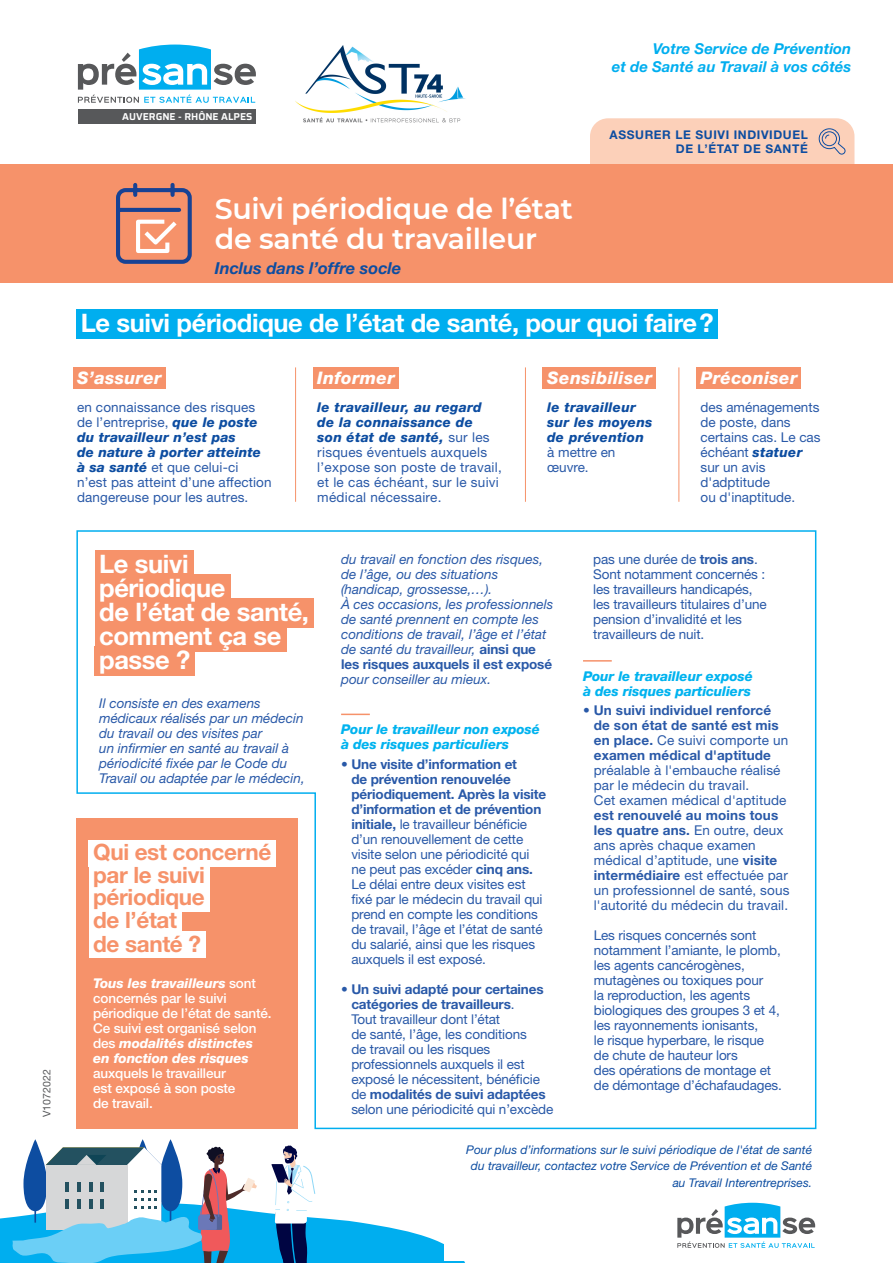
<style>
.page{position:relative;width:893px;height:1263px;background:#fff}
.page>*{position:absolute;margin:0;border:0;box-sizing:border-box;transform-origin:0 0}
.t1{font:600 28.5px/30px "Montserrat";letter-spacing:-.01em;color:#fff}
.t2{font:700 25.5px "Helvetica Neue LT Std";letter-spacing:-.015em;color:#fff}
.t3{font:700 22.5px "Helvetica Neue LT Std";letter-spacing:-.015em;color:#f6926a}
.t4{font:italic 800 17.4px "Helvetica Neue LT Std";letter-spacing:.02em;color:#fff}
.t5{font:italic 700 16.5px "Helvetica Neue LT Std";color:#0d4da1}
.t6{font:italic 700 15px/18px "Helvetica Neue LT Std";color:#00aeef;text-align:right}
.t7{font:13.5px/15px "Helvetica Neue LT Std";letter-spacing:-.01em;color:#2959a8}
.t8{font:13.5px/15px "Helvetica Neue LT Std";letter-spacing:.01em;color:#2959a8}
.t9{font:italic 13.5px/15px "Helvetica Neue LT Std";color:#2959a8}
.t10{font:500 13.5px/15px "Helvetica Neue LT Std";letter-spacing:-.01em;color:#fff}
.t11{font:13.5px/15px "Helvetica Neue LT Std";letter-spacing:.02em;color:#2959a8}
.t12{font:italic 800 13.5px/15px "Helvetica Neue LT Std";letter-spacing:-.01em;color:#00b3ef}
.t13{font:italic 800 13.5px/15px "Helvetica Neue LT Std";letter-spacing:.02em;color:#0d4da1}
.t14{font:italic 12px/16.5px "Helvetica Neue LT Std";color:#0d4da1;text-align:right}
.t15{font:700 12px/13.5px "Helvetica Neue LT Std";letter-spacing:.05em;color:#0d4da1;text-align:right}
.t16{font:10.5px "Helvetica Neue LT Std";color:#57585a}
.t17{font:600 10.05px "Saira";color:#fff}
.s1{font-weight:800;font-style:italic;color:#0d4da1}
.s2{font-weight:400;font-style:normal;color:#2959a8}
.s3{font-weight:800;font-style:italic}
.s4{font-weight:700;font-style:normal}
.s5{font-weight:700}
.s6{font-weight:500}
</style>
<div class="page">
<div style="left:590px;top:118px;width:264px;height:80px;background:#fcd0b9;border-radius:18px"></div>
<svg style="left:818px;top:128px;width:28px;height:27px"></svg>
<div style="left:0;top:164px;width:893px;height:119px;background:#f6926a"></div>
<div style="left:313px;top:367px;width:86px;height:22px;background:#f6926a"></div>
<div style="left:543px;top:367px;width:113px;height:22px;background:#f6926a"></div>
<div style="left:73px;top:367px;width:93px;height:22px;background:#f6926a"></div>
<div style="left:77px;top:309px;width:641px;height:30px;background:#00aeef"></div>
<hr style="left:295px;top:367px;width:1px;height:135px;background:#f6926a">
<svg style="left:116px;top:183px;width:76px;height:81px"></svg>
<svg style="left:0;top:1139px;width:465px;height:124px"></svg>
<div style="left:696px;top:367px;width:105px;height:22px;background:#f6926a"></div>
<hr style="left:525px;top:367px;width:1px;height:135px;background:#f6926a">
<hr style="left:678px;top:367px;width:1px;height:135px;background:#f6926a">
<svg style="left:76px;top:530px;width:741px;height:600px"></svg>
<div style="left:95px;top:550px;width:98px;height:30px;background:#f6926a"></div>
<div style="left:95px;top:574px;width:135px;height:30px;background:#f6926a"></div>
<div style="left:95px;top:598px;width:219px;height:30px;background:#f6926a"></div>
<div style="left:95px;top:622px;width:191px;height:30px;background:#f6926a"></div>
<div style="left:95px;top:646px;width:100px;height:30px;background:#f6926a"></div>
<svg style="left:341px;top:714px;width:29px;height:1px"></svg>
<hr style="left:583px;top:660px;width:29px;height:2px;background:#f6926a">
<div style="left:76px;top:818px;width:221px;height:311px;background:#f6926a"></div>
<div style="left:89px;top:840px;width:187px;height:26px;background:#fff"></div>
<div style="left:89px;top:862px;width:120px;height:27px;background:#fff"></div>
<div style="left:89px;top:885px;width:120px;height:26px;background:#fff"></div>
<div style="left:89px;top:907px;width:93px;height:27px;background:#fff"></div>
<div style="left:89px;top:931px;width:117px;height:27px;background:#fff"></div>
<div style="left:461px;top:1141px;width:355px;height:50px;background:#fff"></div>
<svg style="left:78px;top:45px;width:178px;height:58px"></svg>
<div style="left:78px;top:110px;width:177px;height:14px;background:#57585a"></div>
<div style="left:444px;top:1191px;width:389px;height:69px;background:#fff"></div>
<svg style="left:677px;top:1203px;width:138px;height:45px"></svg>
<img style="left:295px;top:45px;width:171px;height:78px">
<p class="t16" style="left:40px;top:1117px;width:49px;rotate:-90deg">V1072022</p>
<p class="t17" style="left:122px;top:109px;width:132px">AUVERGNE - RHÔNE ALPES</p>
<p class="t1" style="left:215px;top:193px;width:359px">Suivi périodique de l’état de santé du travailleur</p>
<p class="t5" style="left:215px;top:258px;width:188px">Inclus dans l’offre socle</p>
<p class="t6" style="left:612px;top:39px;width:241px">Votre Service de Prévention<br>et de Santé au Travail à vos côtés</p>
<p class="t15" style="left:610px;top:128px;width:200px">ASSURER LE SUIVI INDIVIDUEL<br>DE L’ÉTAT DE SANTÉ</p>
<p class="t2" style="left:81px;top:307px;width:634px">Le suivi périodique de l’état de santé, pour quoi faire?</p>
<p class="t4" style="left:701px;top:367px;width:98px">Préconiser</p>
<p class="t7" style="left:701px;top:399px;width:122px">des aménagements de poste, dans certains cas. Le cas échéant <span class="s1">statuer </span>sur un avis d'adptitude<br>ou d'inaptitude.</p>
<p class="t4" style="left:77px;top:367px;width:86px">S’assurer</p>
<p class="t8" style="left:77px;top:399px;width:196px">en connaissance des risques de l’entreprise, <span class="s1">que le poste du travailleur n’est pas<br>de nature à porter atteinte à sa santé</span> et que celui-ci n’est pas atteint d’une affection dangereuse pour les autres.</p>
<p class="t4" style="left:547px;top:367px;width:106px">Sensibiliser</p>
<p class="t13" style="left:547px;top:399px;width:107px">le travailleur sur les moyens de prévention <span class="s2">à mettre en œuvre.</span></p>
<p class="t4" style="left:317px;top:367px;width:79px">Informer</p>
<p class="t11" style="left:317px;top:399px;width:186px"><span class="s1">le travailleur, au regard de la connaissance de<br>son état de santé,</span> sur les risques éventuels auxquels l’expose son poste de travail, et le cas échéant, sur le suivi médical nécessaire.</p>
<p class="t2" style="left:99px;top:548px;width:91px">Le suivi</p>
<p class="t2" style="left:99px;top:572px;width:128px">périodique</p>
<p class="t2" style="left:99px;top:596px;width:211px">de l’état de santé,</p>
<p class="t2" style="left:99px;top:620px;width:184px">comment ça se</p>
<p class="t2" style="left:99px;top:644px;width:93px">passe ?</p>
<p class="t9" style="left:99px;top:696px;width:207px">Il consiste en des examens médicaux réalisés par un médecin du travail ou des visites par<br>un infirmier en santé au travail à périodicité fixée par le Code du<br>Travail ou adaptée par le médecin,</p>
<p class="t3" style="left:93px;top:838px;width:180px">Qui est concerné</p>
<p class="t3" style="left:93px;top:861px;width:113px">par le suivi</p>
<p class="t3" style="left:93px;top:883px;width:113px">périodique</p>
<p class="t3" style="left:93px;top:906px;width:85px">de l’état</p>
<p class="t3" style="left:93px;top:930px;width:109px">de santé ?</p>
<p class="t10" style="left:93px;top:975px;width:180px"><span class="s3">Tous les travailleurs</span> sont concernés par le suivi périodique de l’état de santé.<br>Ce suivi est organisé selon des <span class="s3">modalités distinctes en fonction des risques </span>auxquels le travailleur<br>est exposé à son poste<br>de travail.</p>
<p class="t9" style="left:341px;top:552px;width:214px">du travail en fonction des risques, de l’âge, ou des situations (handicap, grossesse,…).<br>À ces occasions, les professionnels de santé prennent en compte les conditions de travail, l’âge et l’état de santé du travailleur, <span class="s4">ainsi que les risques auxquels il est exposé </span>pour conseiller au mieux.</p>
<p class="t12" style="left:341px;top:722px;width:200px">Pour le travailleur non exposé à des risques particuliers</p>
<p class="t7" style="left:351px;top:756px;width:196px;text-indent:-10px"><span class="s5">• Une visite d’information et<br>de prévention renouvelée périodiquement. Après la visite d’information et de prévention initiale,</span> le travailleur bénéficie d’un renouvellement de cette visite selon une périodicité qui ne peut pas excéder <span class="s5">cinq ans.<br></span>Le délai entre deux visites est fixé par le médecin du travail qui prend en compte les conditions de travail, l’âge et l’état de santé du salarié, ainsi que les risques auxquels il est exposé.</p>
<p class="t7" style="left:351px;top:981px;width:203px;text-indent:-10px"><span class="s6">•</span> <span class="s5">Un suivi adapté pour certaines catégories de travailleurs</span>.<br>Tout travailleur dont l’état<br>de santé, l’âge, les conditions<br>de travail ou les risques professionnels auxquels il est exposé le nécessitent, bénéficie de <span class="s5">modalités de suivi adaptées </span>selon une périodicité qui n’excède</p>
<p class="t7" style="left:593px;top:552px;width:175px">pas une durée de <span class="s5">trois ans</span>.<br>Sont notamment concernés : les travailleurs handicapés, les travailleurs titulaires d’une pension d’invalidité et les travailleurs de nuit.</p>
<p class="t12" style="left:583px;top:668px;width:171px">Pour le travailleur exposé à des risques particuliers</p>
<p class="t8" style="left:594px;top:703px;width:197px;text-indent:-11px"><span class="s5">• Un suivi individuel renforcé de son état de santé est mis en place.</span> Ce suivi comporte un <span class="s5">examen médical d'aptitude </span>préalable à l'embauche réalisé par le médecin du travail.<br>Cet examen médical d'aptitude <span class="s5">est renouvelé au moins tous les quatre ans.</span> En outre, deux ans après chaque examen médical d’aptitude, une <span class="s5">visite intermédiaire</span> est effectuée par un professionnel de santé, sous l'autorité du médecin du travail.</p>
<p class="t7" style="left:594px;top:928px;width:190px">Les risques concernés sont notamment l’amiante, le plomb, les agents cancérogènes, mutagènes ou toxiques pour<br>la reproduction, les agents biologiques des groupes 3 et 4, les rayonnements ionisants,<br>le risque hyperbare, le risque de chute de hauteur lors<br>des opérations de montage et de démontage d’échafaudages.</p>
<p class="t14" style="left:466px;top:1141px;width:347px">Pour plus d’informations sur le suivi périodique de l'état de santé du travailleur, contactez votre Service de Prévention et de Santé au Travail Interentreprises.</p>
</div>
